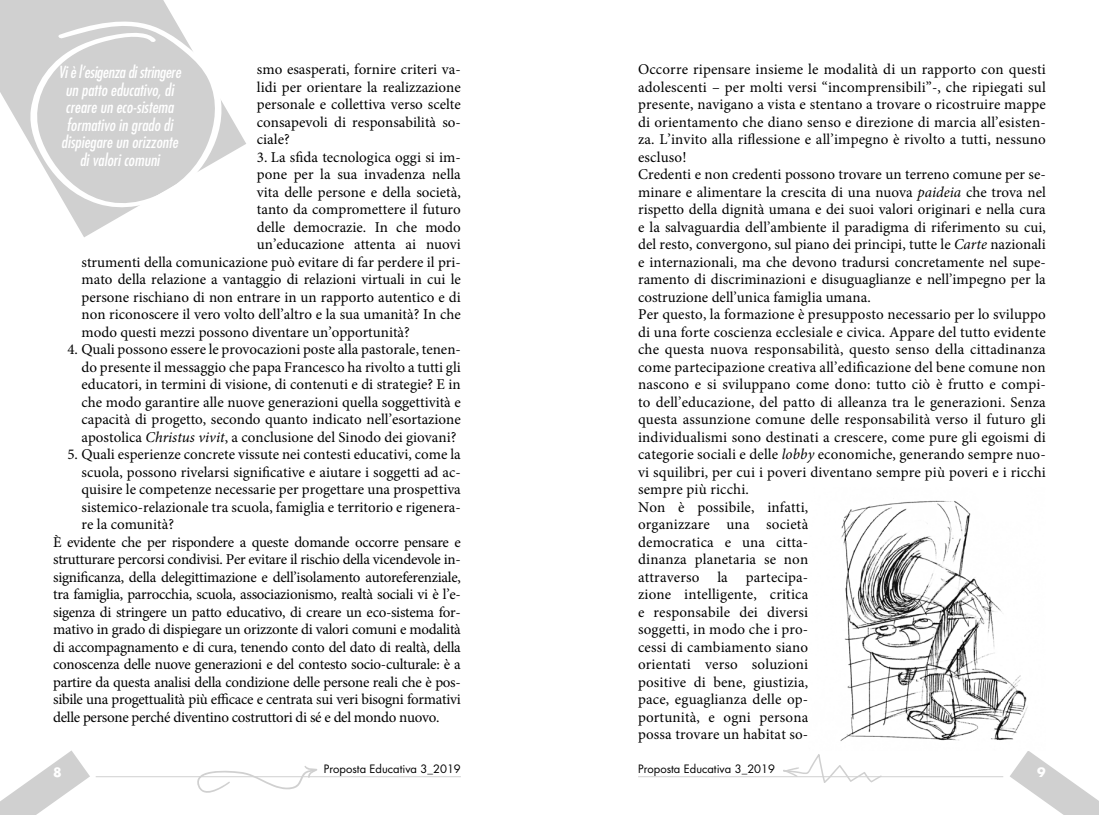
<style>
.page{position:relative;width:1099px;height:815px;background:#fff}
.page>*{position:absolute;margin:0;border:0;box-sizing:border-box;transform-origin:0 0}
.t1{font:italic condensed 16.25px/17.5px "Futura Std";color:#fff;text-align:center}
.t2{font:15px/17.5px "Minion Pro";color:#000;text-align:justify}
.t3{font:15px "Minion Pro";letter-spacing:-.02em;color:#000}
.t4{font:700 12.5px "Futura Std";color:#fff}
.t5{font:11.25px "Futura Std";color:#000}
.s1{font-style:italic}
</style>
<div class="page">
<svg style="left:1010px;top:751px;width:88px;height:64px"></svg>
<svg style="left:0;top:750px;width:90px;height:65px"></svg>
<hr style="left:96px;top:776px;width:365px;height:1px;background:#d0d0d0">
<svg style="left:196px;top:766px;width:121px;height:27px"></svg>
<hr style="left:638px;top:776px;width:365px;height:1px;background:#d0d0d0">
<svg style="left:782px;top:754px;width:100px;height:29px"></svg>
<svg style="left:0;top:0;width:246px;height:237px"></svg>
<svg style="left:28px;top:15px;width:196px;height:206px;fill:#d0d0d0"></svg>
<img style="left:840px;top:500px;width:188px;height:241px">
<p class="t2" style="left:257px;top:61px;width:205px">smo esasperati, fornire criteri va&shy;lidi per orientare la realizzazione personale e collettiva verso scelte consapevoli di responsabilità so&shy;ciale?</p>
<p class="t2" style="left:257px;top:148px;width:205px">3. La sfida tecnologica oggi si im-</p>
<p class="t2" style="left:257px;top:166px;width:205px">pone per la sua invadenza nella</p>
<p class="t2" style="left:257px;top:183px;width:205px">vita delle persone e della società,</p>
<p class="t2" style="left:257px;top:201px;width:205px">tanto da compromettere il futuro</p>
<p class="t2" style="left:257px;top:218px;width:205px">delle democrazie. In che modo</p>
<p class="t2" style="left:257px;top:236px;width:205px">un’educazione attenta ai nuovi</p>
<p class="t2" style="left:81px;top:253px;width:381px">strumenti della comunicazione può evitare di far perdere il pri-</p>
<p class="t2" style="left:81px;top:271px;width:381px">mato della relazione a vantaggio di relazioni virtuali in cui le</p>
<p class="t2" style="left:81px;top:288px;width:381px">persone rischiano di non entrare in un rapporto autentico e di</p>
<p class="t2" style="left:81px;top:306px;width:381px">non riconoscere il vero volto dell’altro e la sua umanità? In che</p>
<p class="t2" style="left:81px;top:323px;width:330px">modo questi mezzi possono diventare un’opportunità?</p>
<p class="t2" style="left:81px;top:341px;width:381px;text-indent:-14px">4. Quali possono essere le provocazioni poste alla pastorale, tenen&shy;do presente il messaggio che papa Francesco ha rivolto a tutti gli educatori, in termini di visione, di contenuti e di strategie? E in che modo garantire alle nuove generazioni quella soggettività e capacità di progetto, secondo quanto indicato nell’esortazione apostolica <span class="s1">Christus vivit</span>, a conclusione del Sinodo dei giovani?</p>
<p class="t2" style="left:67px;top:446px;width:395px">5. Quali esperienze concrete vissute nei contesti educativi, come la</p>
<p class="t2" style="left:81px;top:463px;width:381px">scuola, possono rivelarsi significative e aiutare i soggetti ad ac-</p>
<p class="t2" style="left:81px;top:481px;width:381px">quisire le competenze necessarie per progettare una prospettiva</p>
<p class="t2" style="left:81px;top:498px;width:381px">sistemico-relazionale tra scuola, famiglia e territorio e rigenera-</p>
<p class="t2" style="left:81px;top:516px;width:94px">re la comunità?</p>
<p class="t3" style="left:53px;top:532px;width:409px">È evidente che per rispondere a queste domande occorre pensare e</p>
<p class="t3" style="left:53px;top:549px;width:409px">strutturare percorsi condivisi. Per evitare il rischio della vicendevole in-</p>
<p class="t3" style="left:53px;top:567px;width:409px">significanza, della delegittimazione e dell’isolamento autoreferenziale,</p>
<p class="t3" style="left:53px;top:585px;width:409px">tra famiglia, parrocchia, scuola, associazionismo, realtà sociali vi è l’e-</p>
<p class="t3" style="left:53px;top:602px;width:409px">sigenza di stringere un patto educativo, di creare un eco-sistema for-</p>
<p class="t3" style="left:53px;top:620px;width:409px">mativo in grado di dispiegare un orizzonte di valori comuni e modalità</p>
<p class="t3" style="left:53px;top:637px;width:409px">di accompagnamento e di cura, tenendo conto del dato di realtà, della</p>
<p class="t3" style="left:53px;top:655px;width:409px">conoscenza delle nuove generazioni e del contesto socio-culturale: è a</p>
<p class="t3" style="left:53px;top:672px;width:409px">partire da questa analisi della condizione delle persone reali che è pos-</p>
<p class="t3" style="left:53px;top:690px;width:409px">sibile una progettualità più efficace e centrata sui veri bisogni formativi</p>
<p class="t3" style="left:53px;top:707px;width:388px">delle persone perché diventino costruttori di sé e del mondo nuovo.</p>
<p class="t1" style="left:58px;top:64px;width:124px">Vi è l’esigenza di stringere un patto educativo, di creare un eco-sistema formativo in grado di dispiegare un orizzonte di valori comuni</p>
<p class="t2" style="left:638px;top:61px;width:409px;text-align:left">Occorre ripensare insieme le modalità di un rapporto con questi adolescenti – per molti versi “incomprensibili”-, che ripiegati sul presente, navigano a vista e stentano a trovare o ricostruire mappe di orientamento che diano senso e direzione di marcia all’esisten&shy;za. L’invito alla riflessione e all’impegno è rivolto a tutti, nessuno escluso!<br>Credenti e non credenti possono trovare un terreno comune per se&shy;minare e alimentare la crescita di una nuova <span class="s1">paideia</span> che trova nel rispetto della dignità umana e dei suoi valori originari e nella cura e la salvaguardia dell’ambiente il paradigma di riferimento su cui, del resto, convergono, sul piano dei principi, tutte le <span class="s1">Carte</span> nazionali e internazionali, ma che devono tradursi concretamente nel supe&shy;ramento di discriminazioni e disuguaglianze e nell’impegno per la costruzione dell’unica famiglia umana.<br>Per questo, la formazione è presupposto necessario per lo sviluppo di una forte coscienza ecclesiale e civica. Appare del tutto evidente che questa nuova responsabilità, questo senso della cittadinanza come partecipazione creativa all’edificazione del bene comune non nascono e si sviluppano come dono: tutto ciò è frutto e compi&shy;to dell’educazione, del patto di alleanza tra le generazioni. Senza questa assunzione comune delle responsabilità verso il futuro gli individualismi sono destinati a crescere, come pure gli egoismi di categorie sociali e delle <span class="s1">lobby</span> economiche, generando sempre nuo&shy;vi squilibri, per cui i poveri diventano sempre più poveri e i ricchi sempre più ricchi.<br>Non è possibile, infatti,<br>organizzare una società<br>democratica e una citta-<br>dinanza planetaria se non<br>attraverso la partecipa-<br>zione intelligente, critica<br>e responsabile dei diversi<br>soggetti, in modo che i pro-<br>cessi di cambiamento siano<br>orientati verso soluzioni<br>positive di bene, giustizia,<br>pace, eguaglianza delle op-<br>portunità, e ogni persona<br>possa trovare un habitat so-</p>
<p class="t5" style="left:324px;top:761px;width:138px">Proposta Educativa 3_2019</p>
<p class="t5" style="left:638px;top:761px;width:138px">Proposta Educativa 3_2019</p>
<p class="t4" style="left:53px;top:764px;width:10px">8</p>
<p class="t4" style="left:1037px;top:764px;width:10px">9</p>
</div>
